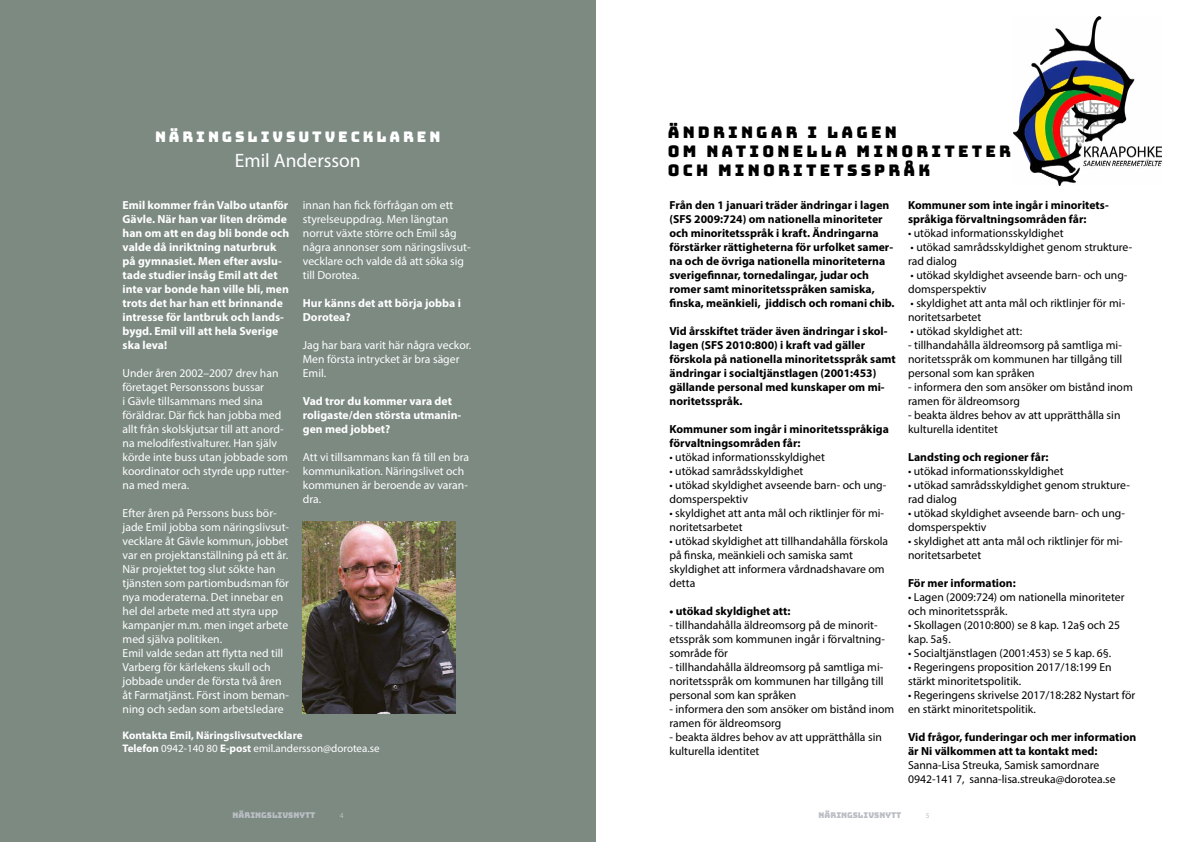
<style>
.page{position:relative;width:1191px;height:842px;background:#fff}
.page>*{position:absolute;margin:0;border:0;box-sizing:border-box;transform-origin:0 0}
.t1{font:19.5px "Myriad Pro";color:#fff}
.t2{font:16px/19.2px "Bungee";letter-spacing:.2em;color:#000}
.t3{font:14.6px "Bungee";letter-spacing:.2em;color:#fff}
.t4{font:11.7px/14px "Myriad Pro";color:#000}
.t5{font:11.7px/14px "Myriad Pro";color:#fff}
.t6{font:700 11.7px/14px "Myriad Pro";color:#000}
.t7{font:700 11.7px/14px "Myriad Pro";color:#fff}
.t8{font:700 11px/13.2px "Myriad Pro";color:#fff}
.t9{font:8px "Bungee";color:#babec4}
.t10{font:7.4px "Myriad Pro";color:#babec4}
.s1{font-weight:400}
</style>
<div class="page">
<div style="left:0;top:0;width:595px;height:842px;background:#7c8a82"></div>
<img style="left:1013px;top:16px;width:148px;height:169px">
<img style="left:303px;top:521px;width:153px;height:193px">
<p class="t3" style="left:155px;top:128px;width:287px">NÄRINGSLIVSUTVECKLAREN</p>
<h1 class="t1" style="left:235px;top:148px;width:127px">Emil Andersson</h1>
<p class="t7" style="left:123px;top:198px;width:168px">Emil kommer från Valbo utanför<br>Gävle. När han var liten drömde han om att en dag bli bonde och valde då inriktning naturbruk på gymnasiet. Men efter avslu&shy;tade studier insåg Emil att det inte var bonde han ville bli, men trots det har han ett brinnande intresse för lantbruk och lands&shy;bygd. Emil vill att hela Sverige ska leva!</p>
<p class="t5" style="left:123px;top:366px;width:168px">Under åren 2002–2007 drev han företaget Personssons bussar<br>i Gävle tillsammans med sina föräldrar. Där fick han jobba med allt från skolskjutsar till att anord&shy;na melodifestivalturer. Han själv körde inte buss utan jobbade som koordinator och styrde upp rutter&shy;na med mera.</p>
<p class="t5" style="left:123px;top:506px;width:168px">Efter åren på Perssons buss bör&shy;jade Emil jobba som näringslivsut&shy;vecklare åt Gävle kommun, jobbet var en projektanställning på ett år.<br>När projektet tog slut sökte han tjänsten som partiombudsman för nya moderaterna. Det innebar en hel del arbete med att styra upp kampanjer m.m. men inget arbete med själva politiken.<br>Emil valde sedan att flytta ned till<br>Varberg för kärlekens skull och jobbade under de första två åren åt Farmatjänst. Först inom beman&shy;ning och sedan som arbetsledare</p>
<p class="t5" style="left:303px;top:198px;width:169px">innan han fick förfrågan om ett styrelseuppdrag. Men längtan norrut växte större och Emil såg några annonser som näringslivsut&shy;vecklare och valde då att söka sig till Dorotea.</p>
<p class="t7" style="left:303px;top:296px;width:159px">Hur känns det att börja jobba i<br>Dorotea?</p>
<p class="t5" style="left:303px;top:338px;width:170px">Jag har bara varit här några veckor.<br>Men första intrycket är bra säger<br>Emil.</p>
<p class="t7" style="left:303px;top:394px;width:160px">Vad tror du kommer vara det roligaste/den största utmanin&shy;gen med jobbet?</p>
<p class="t5" style="left:303px;top:450px;width:168px">Att vi tillsammans kan få till en bra kommunikation. Näringslivet och kommunen är beroende av varan&shy;dra.</p>
<p class="t8" style="left:123px;top:728px;width:258px">Kontakta Emil, Näringslivsutvecklare<br>Telefon <span class="s1">0942-140 80</span> E-post <span class="s1">emil.andersson@dorotea.se</span></p>
<h2 class="t2" style="left:668px;top:123px;width:345px">ÄNDRINGAR I LAGEN<br>OM NATIONELLA MINORITETER<br>OCH MINORITETSSPRÅK</h2>
<p class="t6" style="left:669px;top:198px;width:226px">Från den 1 januari träder ändringar i lagen (SFS 2009:724) om nationella minoriteter och minoritetsspråk i kraft. Ändringarna förstärker rättigheterna för urfolket samer&shy;na och de övriga nationella minoriteterna sverigefinnar, tornedalingar, judar och romer samt minoritetsspråken samiska, finska, meänkieli, jiddisch och romani chib.</p>
<p class="t6" style="left:669px;top:324px;width:228px">Vid årsskiftet träder även ändringar i skol&shy;lagen (SFS 2010:800) i kraft vad gäller förskola på nationella minoritetsspråk samt ändringar i socialtjänstlagen (2001:453) gällande personal med kunskaper om mi&shy;noritetsspråk.</p>
<p class="t6" style="left:669px;top:422px;width:221px">Kommuner som ingår i minoritetsspråkiga förvaltningsområden får:</p>
<p class="t4" style="left:669px;top:450px;width:157px">• utökad informationsskyldighet</p>
<p class="t4" style="left:669px;top:464px;width:135px">• utökad samrådsskyldighet</p>
<p class="t4" style="left:669px;top:478px;width:218px">• utökad skyldighet avseende barn- och ung&shy;domsperspektiv</p>
<p class="t4" style="left:669px;top:506px;width:216px">• skyldighet att anta mål och riktlinjer för mi&shy;noritetsarbetet</p>
<p class="t4" style="left:669px;top:534px;width:220px">• utökad skyldighet att tillhandahålla förskola på finska, meänkieli och samiska samt skyldighet att informera vårdnadshavare om detta</p>
<p class="t6" style="left:669px;top:604px;width:122px">• utökad skyldighet att:</p>
<p class="t4" style="left:669px;top:618px;width:217px">- tillhandahålla äldreomsorg på de minorit&shy;etsspråk som kommunen ingår i förvaltning&shy;sområde för</p>
<p class="t4" style="left:669px;top:660px;width:216px;text-align:justify">- tillhandahålla äldreomsorg på samtliga mi&shy;noritetsspråk om kommunen har tillgång till personal som kan språken</p>
<p class="t4" style="left:669px;top:702px;width:226px">- informera den som ansöker om bistånd inom ramen för äldreomsorg</p>
<p class="t4" style="left:669px;top:730px;width:214px">- beakta äldres behov av att upprätthålla sin kulturella identitet</p>
<p class="t6" style="left:908px;top:198px;width:202px">Kommuner som inte ingår i minoritets&shy;språkiga förvaltningsområden får:</p>
<p class="t4" style="left:908px;top:226px;width:157px">• utökad informationsskyldighet</p>
<p class="t4" style="left:908px;top:240px;width:226px">• utökad samrådsskyldighet genom strukture&shy;rad dialog</p>
<p class="t4" style="left:908px;top:268px;width:221px">• utökad skyldighet avseende barn- och ung&shy;domsperspektiv</p>
<p class="t4" style="left:908px;top:296px;width:219px">• skyldighet att anta mål och riktlinjer för mi&shy;noritetsarbetet</p>
<p class="t4" style="left:910px;top:324px;width:113px">• utökad skyldighet att:</p>
<p class="t4" style="left:908px;top:338px;width:216px;text-align:justify">- tillhandahålla äldreomsorg på samtliga mi&shy;noritetsspråk om kommunen har tillgång till personal som kan språken</p>
<p class="t4" style="left:908px;top:380px;width:226px">- informera den som ansöker om bistånd inom ramen för äldreomsorg</p>
<p class="t4" style="left:908px;top:408px;width:214px">- beakta äldres behov av att upprätthålla sin kulturella identitet</p>
<p class="t6" style="left:908px;top:450px;width:142px">Landsting och regioner får:</p>
<p class="t4" style="left:908px;top:464px;width:157px">• utökad informationsskyldighet</p>
<p class="t4" style="left:908px;top:478px;width:223px">• utökad samrådsskyldighet genom strukture&shy;rad dialog</p>
<p class="t4" style="left:908px;top:506px;width:218px">• utökad skyldighet avseende barn- och ung&shy;domsperspektiv</p>
<p class="t4" style="left:908px;top:534px;width:216px">• skyldighet att anta mål och riktlinjer för mi&shy;noritetsarbetet</p>
<p class="t6" style="left:908px;top:576px;width:109px">För mer information:</p>
<p class="t4" style="left:908px;top:590px;width:218px">• Lagen (2009:724) om nationella minoriteter och minoritetsspråk.</p>
<p class="t4" style="left:908px;top:618px;width:213px">• Skollagen (2010:800) se 8 kap. 12a§ och 25 kap. 5a§.</p>
<p class="t4" style="left:908px;top:646px;width:205px">• Socialtjänstlagen (2001:453) se 5 kap. 6§.</p>
<p class="t4" style="left:908px;top:660px;width:205px">• Regeringens proposition 2017/18:199 En stärkt minoritetspolitik.</p>
<p class="t4" style="left:908px;top:688px;width:229px">• Regeringens skrivelse 2017/18:282 Nystart för en stärkt minoritetspolitik.</p>
<p class="t6" style="left:908px;top:730px;width:230px">Vid frågor, funderingar och mer information är Ni välkommen att ta kontakt med:</p>
<p class="t4" style="left:908px;top:758px;width:209px">Sanna-Lisa Streuka, Samisk samordnare<br>0942-141 7, sanna-lisa.streuka@dorotea.se</p>
<p class="t9" style="left:233px;top:811px;width:84px">NÄRINGSLIVSNYTT</p>
<p class="t10" style="left:340px;top:811px;width:5px">4</p>
<p class="t9" style="left:818px;top:811px;width:84px">NÄRINGSLIVSNYTT</p>
<p class="t10" style="left:925px;top:811px;width:5px">5</p>
</div>
